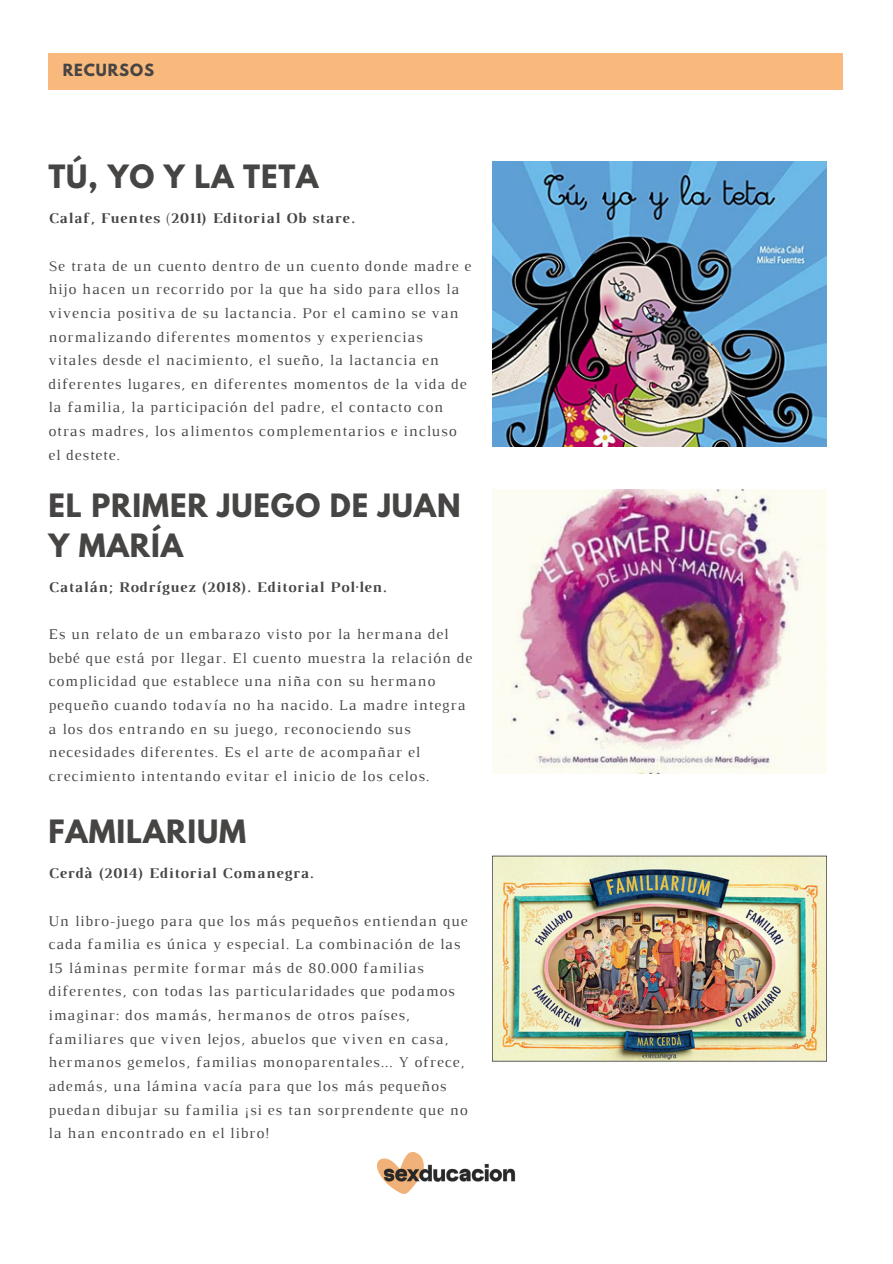
<style>
.page{position:relative;width:893px;height:1264px;background:#fff}
.page>*{position:absolute;margin:0;border:0;box-sizing:border-box;transform-origin:0 0}
.t1{font:700 28.5px/39.3px "League Spartan";letter-spacing:.03em;color:#464544}
.t2{font:15.15px/23.5px "Luthier";letter-spacing:.06em;color:#464544}
.t3{font:700 15.15px "Luthier";letter-spacing:.06em;color:#464544}
.t4{font:700 14.85px "League Spartan";letter-spacing:.06em;color:#464544}
.s1{font-weight:400}
.s2{font-style:italic}
</style>
<div class="page">
<div style="left:48px;top:53px;width:794px;height:36px;background:#fab97c"></div>
<img style="left:492px;top:162px;width:334px;height:284px">
<img style="left:492px;top:489px;width:334px;height:284px">
<img style="left:492px;top:855px;width:334px;height:207px">
<img style="left:377px;top:1152px;width:138px;height:41px">
<p class="t4" style="left:63px;top:62px;width:93px">RECURSOS</p>
<p class="t1" style="left:48px;top:161px;width:272px">TÚ, YO Y LA TETA</p>
<p class="t3" style="left:48px;top:213px;width:307px">Calaf, Fuentes <span class="s1">(</span>2011) Editorial Ob stare<span class="s2">.</span></p>
<p class="t2" style="left:48px;top:255px;width:424px">Se trata de un cuento dentro de un cuento donde madre e hijo hacen un recorrido por la que ha sido para ellos la vivencia positiva de su lactancia. Por el camino se van normalizando diferentes momentos y experiencias vitales desde el nacimiento, el sueño, la lactancia en diferentes lugares, en diferentes momentos de la vida de la familia, la participación del padre, el contacto con otras madres, los alimentos complementarios e incluso el destete.</p>
<p class="t1" style="left:49px;top:490px;width:413px">EL PRIMER JUEGO DE JUAN<br>Y MARÍA</p>
<p class="t3" style="left:49px;top:581px;width:339px">Catalán; Rodríguez (2018). Editorial Pol·len.</p>
<p class="t2" style="left:49px;top:623px;width:425px">Es un relato de un embarazo visto por la hermana del bebé que está por llegar. El cuento muestra la relación de complicidad que establece una niña con su hermano pequeño cuando todavía no ha nacido. La madre integra a los dos entrando en su juego, reconociendo sus necesidades diferentes. Es el arte de acompañar el crecimiento intentando evitar el inicio de los celos.</p>
<p class="t1" style="left:49px;top:815px;width:199px">FAMILARIUM</p>
<p class="t3" style="left:49px;top:867px;width:266px">Cerdà (2014) Editorial Comanegra.</p>
<p class="t2" style="left:49px;top:910px;width:420px">Un libro-juego para que los más pequeños entiendan que cada familia es única y especial. La combinación de las 15 láminas permite formar más de 80.000 familias diferentes, con todas las particularidades que podamos imaginar: dos mamás, hermanos de otros países, familiares que viven lejos, abuelos que viven en casa, hermanos gemelos, familias monoparentales... Y ofrece, además, una lámina vacía para que los más pequeños puedan dibujar su familia ¡si es tan sorprendente que no la han encontrado en el libro!</p>
</div>
